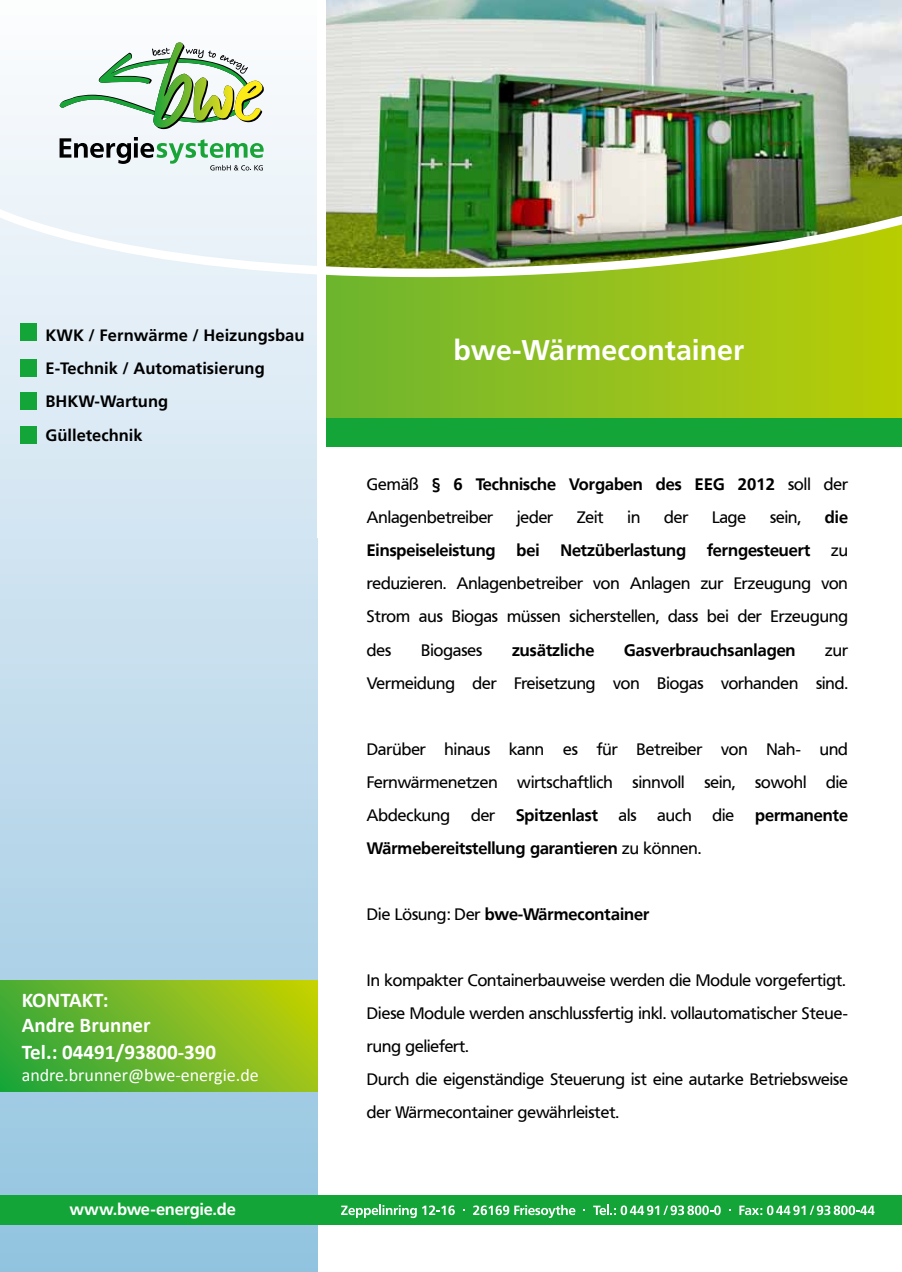
<style>
.page{position:relative;width:902px;height:1272px;background:#fff}
.page>*{position:absolute;margin:0;border:0;box-sizing:border-box;transform-origin:0 0}
.t1{font:700 28.5px "Frutiger LT Std";color:#fff}
.t2{font:700 21px/26.1px "Calibri";color:#fff}
.t3{font:18px "Calibri";color:#fff}
.t4{font:16.5px/33px "Frutiger VR";color:#000;text-align:justify}
.t5{font:700 16.5px/33px "Frutiger VR";color:#000}
.t6{font:700 16.5px/33.3px "Frutiger LT";color:#000}
.t7{font:700 16.5px "Frutiger LT";letter-spacing:-.02em;color:#fff}
.s1{font-weight:400}
</style>
<div class="page">
<img style="left:326px;top:0;width:575px;height:168px">
<svg style="left:317px;top:538px;width:1px;height:729px"></svg>
<svg style="left:326px;top:289px;width:575px;height:129px;background:#94c11c"></svg>
<svg style="left:0;top:42px;width:317px;height:1229px;background:#c3dded"></svg>
<div style="left:326px;top:418px;width:575px;height:28px;background:#13a538"></div>
<img style="left:0;top:168px;width:901px;height:121px">
<svg style="left:0;top:980px;width:317px;height:111px;background:#74b826"></svg>
<div style="left:0;top:1195px;width:901px;height:30px;background:#13a538"></div>
<svg style="left:341px;top:1204px;width:114px;height:13px"></svg>
<svg style="left:473px;top:1204px;width:102px;height:13px"></svg>
<svg style="left:593px;top:1204px;width:127px;height:11px"></svg>
<svg style="left:739px;top:1205px;width:135px;height:10px"></svg>
<svg style="left:60px;top:43px;width:204px;height:127px"></svg>
<div style="left:20px;top:324px;width:17px;height:17px;background:#13a538"></div>
<div style="left:20px;top:359px;width:17px;height:17px;background:#13a538"></div>
<div style="left:20px;top:392px;width:17px;height:17px;background:#13a538"></div>
<div style="left:20px;top:426px;width:17px;height:17px;background:#13a538"></div>
<p class="t6" style="left:45px;top:318px;width:260px">KWK / Fernwärme / Heizungsbau<br>E-Technik / Automatisierung<br>BHKW-Wartung<br>Gülletechnik</p>
<p class="t2" style="left:22px;top:985px;width:196px">KONTAKT:<br>Andre Brunner<br>Tel.: 04491/93800-390</p>
<p class="t3" style="left:22px;top:1063px;width:238px">andre.brunner@bwe-energie.de</p>
<p class="t7" style="left:69px;top:1199px;width:168px">www.bwe-energie.de</p>
<h1 class="t1" style="left:453px;top:333px;width:292px">bwe-Wärmecontainer</h1>
<p class="t5" style="left:367px;top:468px;width:482px"><span class="s1">Gemäß</span> § 6 Technische Vorgaben des EEG 2012 <span class="s1">soll der<br>Anlagenbetreiber</span></p>
<p class="t4" style="left:517px;top:501px;width:38px">jeder</p>
<p class="t4" style="left:577px;top:501px;width:28px">Zeit</p>
<p class="t4" style="left:627px;top:501px;width:14px">in</p>
<p class="t4" style="left:664px;top:501px;width:26px">der</p>
<p class="t4" style="left:712px;top:501px;width:36px">Lage</p>
<p class="t4" style="left:770px;top:501px;width:32px">sein,</p>
<p class="t5" style="left:824px;top:501px;width:25px">die</p>
<p class="t5" style="left:367px;top:534px;width:130px">Einspeiseleistung</p>
<p class="t5" style="left:516px;top:534px;width:25px">bei</p>
<p class="t5" style="left:560px;top:534px;width:127px">Netzüberlastung</p>
<p class="t5" style="left:707px;top:534px;width:105px">ferngesteuert</p>
<p class="t4" style="left:367px;top:534px;width:482px;text-indent:464px">zu reduzieren. Anlagenbetreiber von Anlagen zur Erzeugung von Strom aus Biogas müssen sicherstellen, dass bei der Erzeugung des</p>
<p class="t4" style="left:421px;top:633px;width:63px">Biogases</p>
<p class="t5" style="left:512px;top:633px;width:84px">zusätzliche</p>
<p class="t5" style="left:624px;top:633px;width:173px">Gasverbrauchsanlagen</p>
<p class="t4" style="left:367px;top:633px;width:482px;text-align:right">zur<br>Vermeidung der Freisetzung von Biogas vorhanden sind.</p>
<p class="t4" style="left:367px;top:732px;width:482px">Darüber hinaus kann es für Betreiber von Nah- und Fernwärmenetzen wirtschaftlich sinnvoll sein, sowohl die Abdeckung</p>
<p class="t4" style="left:471px;top:798px;width:26px">der</p>
<p class="t5" style="left:516px;top:798px;width:83px">Spitzenlast</p>
<p class="t4" style="left:618px;top:798px;width:19px">als</p>
<p class="t4" style="left:657px;top:798px;width:36px">auch</p>
<p class="t4" style="left:712px;top:798px;width:23px">die</p>
<p class="t5" style="left:755px;top:798px;width:94px">permanente</p>
<p class="t5" style="left:367px;top:831px;width:336px">Wärmebereitstellung garantieren <span class="s1">zu können.</span></p>
<p class="t5" style="left:367px;top:897px;width:284px"><span class="s1">Die Lösung: Der</span> bwe-Wärmecontainer</p>
<p class="t4" style="left:367px;top:963px;width:482px;text-align:left">In kompakter Containerbauweise werden die Module vorgefertigt.<br>Diese Module werden anschlussfertig inkl. vollautomatischer Steue&shy;rung geliefert.<br>Durch die eigenständige Steuerung ist eine autarke Betriebsweise der Wärmecontainer gewährleistet.</p>
</div>
